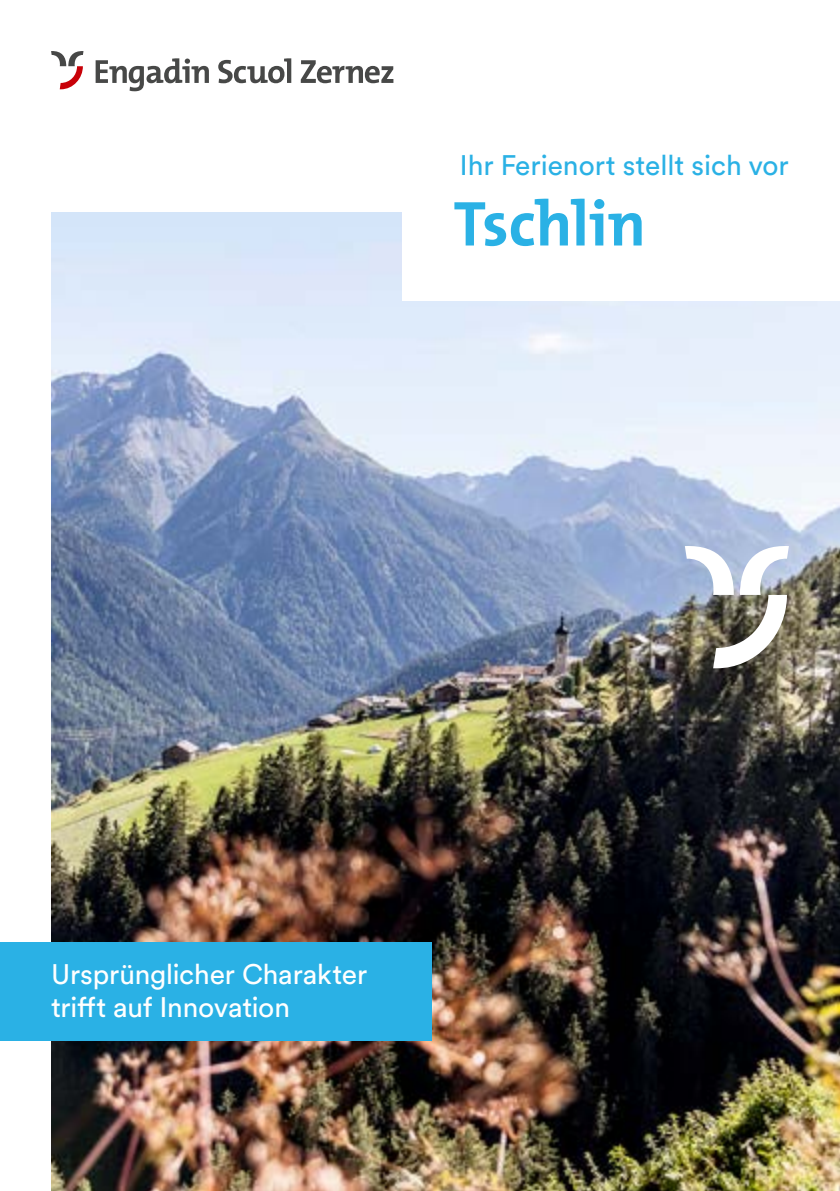
<style>
.page{position:relative;width:840px;height:1191px;background:#fff}
.page>*{position:absolute;margin:0;border:0;box-sizing:border-box;transform-origin:0 0}
.t1{font:700 64px "The Mix B W7";letter-spacing:-.005em;color:#2ab1e5}
.t2{font:28px/33.6px "Circulargraubuenden";letter-spacing:-.01em;color:#fff}
.t3{font:28px "Circular Std";color:#2ab1e5}
</style>
<div class="page">
<img style="left:51px;top:213px;width:788px;height:978px">
<div style="left:403px;top:152px;width:436px;height:149px;background:#fff"></div>
<div style="left:0;top:942px;width:431px;height:99px;background:#2ab1e5"></div>
<svg style="left:96px;top:58px;width:113px;height:33px"></svg>
<svg style="left:218px;top:58px;width:73px;height:25px"></svg>
<svg style="left:300px;top:60px;width:93px;height:23px"></svg>
<svg style="left:51px;top:51px;width:32px;height:38px"></svg>
<svg style="left:684px;top:544px;width:104px;height:124px"></svg>
<p class="t3" style="left:459px;top:148px;width:330px">Ihr Ferienort stellt sich vor</p>
<h1 class="t1" style="left:453px;top:183px;width:194px">Tschlin</h1>
<p class="t2" style="left:51px;top:956px;width:317px">Ursprünglicher Charakter trifft auf Innovation</p>
</div>
